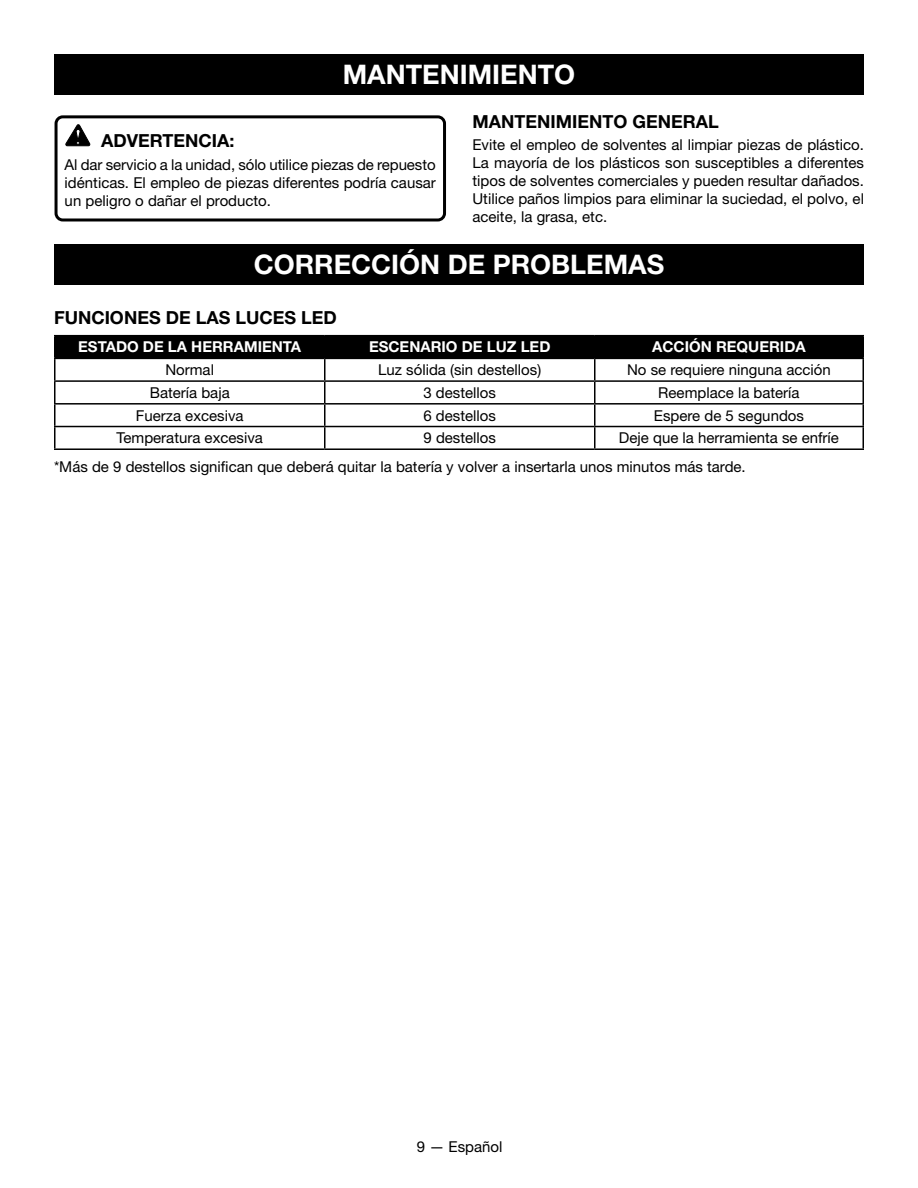
<style>
.page{position:relative;width:918px;height:1188px;background:#fff}
.page>*{position:absolute;margin:0;border:0;box-sizing:border-box;transform-origin:0 0}
.HEADING{font:700 27px "Helvetica Neue LT Std";color:#fff}
.Heading_2_no_space{font:700 18px "Helvetica Neue LT Std";color:#000}
.Heading_2{font:700 18px "Helvetica Neue LT Std";color:#000}
.Body_text{font:700 18px "Helvetica Neue LT Std";color:#000}
.Body_text-2{font:15px/18px "Helvetica Neue LT Std";color:#000;text-align:justify}
.Chart_Text{font:15px "Helvetica Neue LT Std";color:#000}
.Warning_text{font:15px/18px "Helvetica Neue LT Std";color:#000;text-align:justify}
.Heading_2_no_space-2{font:15px "Helvetica Neue LT Std";color:#000}
.Chart_Header{font:700 15px "Helvetica Neue LT Std";color:#fff}
</style>
<div class="page">
<div style="left:55px;top:115px;width:391px;height:106px;border:3px solid #000;border-radius:7px"></div>
<svg style="left:66px;top:125px;width:24px;height:21px"></svg>
<div style="left:54px;top:54px;width:810px;height:40px;background:#000"></div>
<div style="left:54px;top:244px;width:810px;height:41px;background:#000"></div>
<div style="left:56px;top:336px;width:806px;height:22px;background:#000"></div>
<hr style="left:54px;top:335px;width:271px;height:1px;background:#000">
<hr style="left:54px;top:336px;width:2px;height:22px;background:#000">
<hr style="left:325px;top:335px;width:270px;height:1px;background:#000">
<hr style="left:324px;top:336px;width:2px;height:22px;background:#000">
<hr style="left:595px;top:335px;width:269px;height:1px;background:#000">
<hr style="left:594px;top:336px;width:2px;height:22px;background:#000">
<hr style="left:862px;top:336px;width:2px;height:22px;background:#000">
<hr style="left:54px;top:358px;width:271px;height:1px;background:#000">
<hr style="left:54px;top:359px;width:2px;height:21px;background:#000">
<hr style="left:325px;top:358px;width:270px;height:1px;background:#000">
<hr style="left:324px;top:359px;width:2px;height:21px;background:#000">
<hr style="left:595px;top:358px;width:269px;height:1px;background:#000">
<hr style="left:594px;top:359px;width:2px;height:21px;background:#000">
<hr style="left:862px;top:359px;width:2px;height:21px;background:#000">
<hr style="left:54px;top:380px;width:271px;height:2px;background:#000">
<hr style="left:54px;top:382px;width:2px;height:21px;background:#000">
<hr style="left:325px;top:380px;width:270px;height:2px;background:#000">
<hr style="left:324px;top:382px;width:2px;height:21px;background:#000">
<hr style="left:595px;top:380px;width:269px;height:2px;background:#000">
<hr style="left:594px;top:382px;width:2px;height:21px;background:#000">
<hr style="left:862px;top:382px;width:2px;height:21px;background:#000">
<hr style="left:54px;top:403px;width:271px;height:2px;background:#000">
<hr style="left:54px;top:405px;width:2px;height:21px;background:#000">
<hr style="left:325px;top:403px;width:270px;height:2px;background:#000">
<hr style="left:324px;top:405px;width:2px;height:21px;background:#000">
<hr style="left:595px;top:403px;width:269px;height:2px;background:#000">
<hr style="left:594px;top:405px;width:2px;height:21px;background:#000">
<hr style="left:862px;top:405px;width:2px;height:21px;background:#000">
<hr style="left:54px;top:426px;width:271px;height:1px;background:#000">
<hr style="left:54px;top:427px;width:2px;height:21px;background:#000">
<hr style="left:325px;top:426px;width:270px;height:1px;background:#000">
<hr style="left:324px;top:427px;width:2px;height:21px;background:#000">
<hr style="left:595px;top:426px;width:269px;height:1px;background:#000">
<hr style="left:594px;top:427px;width:2px;height:21px;background:#000">
<hr style="left:862px;top:427px;width:2px;height:21px;background:#000">
<hr style="left:54px;top:448px;width:271px;height:2px;background:#000">
<hr style="left:325px;top:448px;width:270px;height:2px;background:#000">
<hr style="left:595px;top:448px;width:269px;height:2px;background:#000">
<p class="HEADING" style="left:343px;top:58px;width:234px">MANTENIMIENTO</p>
<p class="Heading_2" style="left:472px;top:110px;width:248px">MANTENIMIENTO GENERAL</p>
<p class="Body_text-2" style="left:472px;top:135px;width:393px">Evite el empleo de solventes al limpiar piezas de plástico.<br>La mayoría de los plásticos son susceptibles a diferentes tipos de solventes comerciales y pueden resultar dañados.<br>Utilice paños limpios para eliminar la suciedad, el polvo, el aceite, la grasa, etc.</p>
<p class="HEADING" style="left:254px;top:248px;width:412px">CORRECCIÓN DE PROBLEMAS</p>
<p class="Heading_2_no_space" style="left:54px;top:307px;width:284px">FUNCIONES DE LAS LUCES LED</p>
<p class="Chart_Header" style="left:78px;top:338px;width:225px">ESTADO DE LA HERRAMIENTA</p>
<p class="Chart_Header" style="left:369px;top:338px;width:183px">ESCENARIO DE LUZ LED</p>
<p class="Chart_Header" style="left:652px;top:338px;width:155px">ACCIÓN REQUERIDA</p>
<p class="Chart_Text" style="left:165px;top:361px;width:50px">Normal</p>
<p class="Chart_Text" style="left:378px;top:361px;width:165px">Luz sólida (sin destellos)</p>
<p class="Chart_Text" style="left:627px;top:361px;width:205px">No se requiere ninguna acción</p>
<p class="Chart_Text" style="left:150px;top:383px;width:81px">Batería baja</p>
<p class="Chart_Text" style="left:423px;top:383px;width:74px">3 destellos</p>
<p class="Chart_Text" style="left:658px;top:383px;width:143px">Reemplace la batería</p>
<p class="Chart_Text" style="left:136px;top:406px;width:109px">Fuerza excesiva</p>
<p class="Chart_Text" style="left:423px;top:406px;width:74px">6 destellos</p>
<p class="Chart_Text" style="left:654px;top:406px;width:152px">Espere de 5 segundos</p>
<p class="Chart_Text" style="left:117px;top:429px;width:148px">Temperatura excesiva</p>
<p class="Chart_Text" style="left:423px;top:429px;width:74px">9 destellos</p>
<p class="Chart_Text" style="left:619px;top:429px;width:222px">Deje que la herramienta se enfríe</p>
<p class="Heading_2_no_space-2" style="left:54px;top:458px;width:693px">*Más de 9 destellos significan que deberá quitar la batería y volver a insertarla unos minutos más tarde.</p>
<p class="Body_text" style="left:101px;top:130px;width:135px">ADVERTENCIA:</p>
<p class="Warning_text" style="left:65px;top:155px;width:373px">Al dar servicio a la unidad, sólo utilice piezas de repuesto idénticas. El empleo de piezas diferentes podría causar un peligro o dañar el producto.</p>
<p class="Body_text-2" style="left:417px;top:1138px;width:87px">9 — Español</p>
</div>
